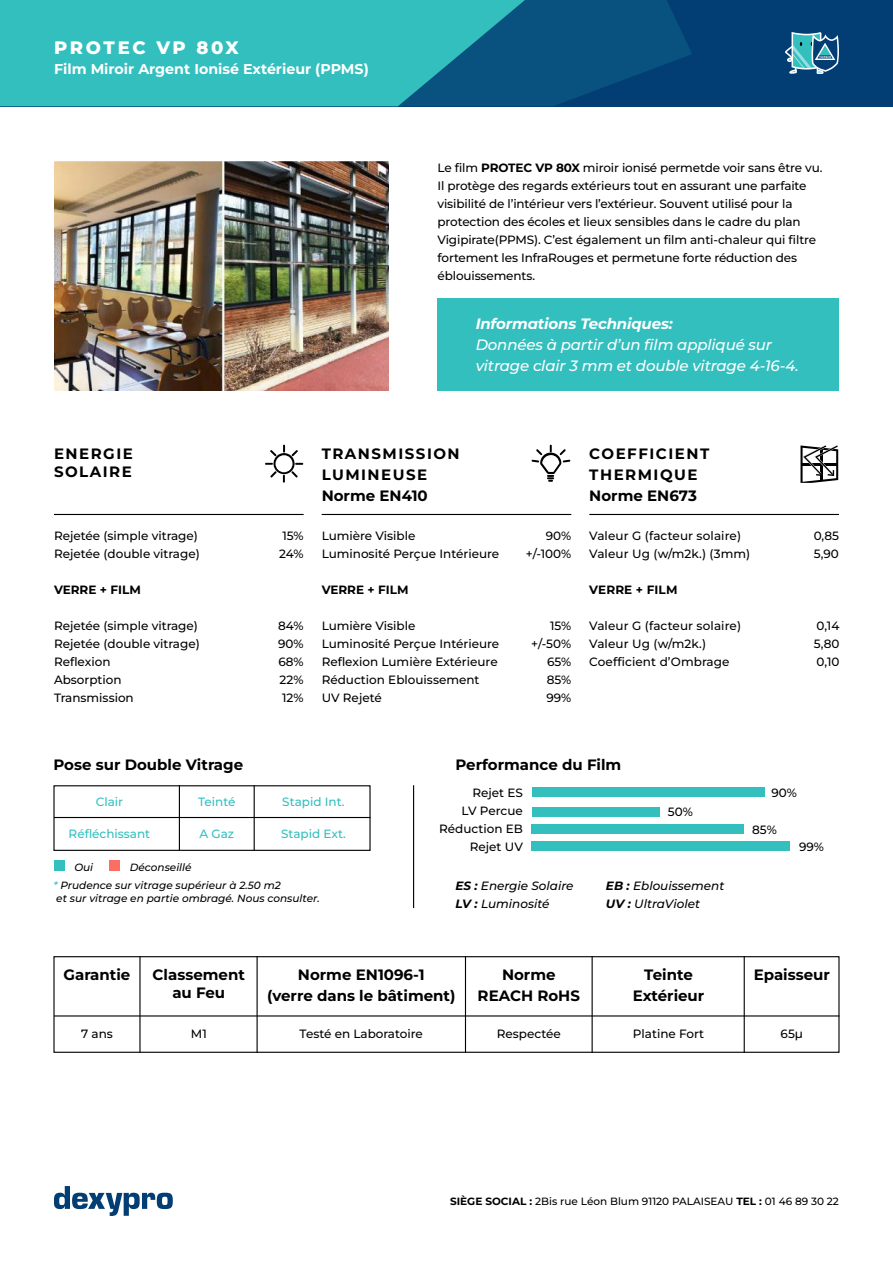
<style>
.page{position:relative;width:893px;height:1263px;background:#fff}
.page>*{position:absolute;margin:0;border:0;box-sizing:border-box;transform-origin:0 0}
.t1{font:800 18px "Montserrat";letter-spacing:.145em;color:#fff}
.t2{font:700 15px/21px "Montserrat";color:#000;text-align:center}
.t3{font:700 15px/21px "Montserrat";letter-spacing:.1em;color:#000}
.t4{font:italic 500 15px/21px "Montserrat";letter-spacing:-.01em;color:#fff}
.t5{font:italic 700 15px "Montserrat";letter-spacing:-.01em;color:#fff}
.t6{font:700 14.25px "Montserrat";color:#fff}
.t7{font:500 12px/18px "Montserrat";letter-spacing:-.005em;color:#000}
.t8{font:italic 500 12px/18px "Montserrat";color:#000}
.t9{font:500 12px "Montserrat";color:#34bfbf}
.t10{font:700 12px "Montserrat";color:#000}
.t11{font:italic 500 10.5px/13.5px "Montserrat";color:#000}
.t12{font:500 10.5px "Montserrat";color:#000}
.s1{font-weight:700}
.s2{color:#34bfbf}
</style>
<div class="page">
<svg style="left:54px;top:1186px;width:119px;height:30px"></svg>
<div style="left:0;top:0;width:893px;height:106px;background:#023e73"></div>
<svg style="left:550px;top:0;width:142px;height:106px;fill:#09517e"></svg>
<svg style="left:0;top:0;width:550px;height:106px;background:#2dadb4"></svg>
<svg style="left:265px;top:445px;width:38px;height:38px"></svg>
<svg style="left:532px;top:445px;width:38px;height:37px"></svg>
<svg style="left:800px;top:445px;width:38px;height:38px"></svg>
<svg style="left:785px;top:32px;width:54px;height:42px"></svg>
<img style="left:54px;top:161px;width:335px;height:229px">
<div style="left:437px;top:298px;width:402px;height:92px;background:#34bfbf"></div>
<hr style="left:54px;top:514px;width:250px;height:1px;background:#000">
<hr style="left:322px;top:514px;width:249px;height:1px;background:#000">
<hr style="left:589px;top:514px;width:250px;height:1px;background:#000">
<div style="left:53px;top:956px;width:786px;height:97px;border:1px solid #000"></div>
<div style="left:53px;top:785px;width:318px;height:66px;border:1px solid #000"></div>
<hr style="left:139px;top:956px;width:2px;height:97px;background:#000">
<hr style="left:257px;top:956px;width:1px;height:97px;background:#000">
<hr style="left:465px;top:956px;width:1px;height:97px;background:#000">
<hr style="left:413px;top:785px;width:1px;height:123px;background:#000">
<hr style="left:179px;top:785px;width:1px;height:66px;background:#000">
<hr style="left:254px;top:785px;width:1px;height:66px;background:#000">
<hr style="left:592px;top:956px;width:1px;height:97px;background:#000">
<hr style="left:744px;top:956px;width:1px;height:97px;background:#000">
<hr style="left:54px;top:1015px;width:785px;height:1px;background:#000">
<hr style="left:54px;top:817px;width:317px;height:1px;background:#000">
<div style="left:532px;top:788px;width:232px;height:9px;background:#34bfbf"></div>
<div style="left:532px;top:807px;width:128px;height:9px;background:#34bfbf"></div>
<div style="left:531px;top:825px;width:213px;height:9px;background:#34bfbf"></div>
<div style="left:532px;top:842px;width:258px;height:9px;background:#34bfbf"></div>
<div style="left:54px;top:861px;width:10px;height:10px;background:#34bfbf"></div>
<div style="left:110px;top:861px;width:10px;height:10px;background:#fb6e64"></div>
<h1 class="t1" style="left:54px;top:36px;width:186px">PROTEC VP 80X</h1>
<p class="t6" style="left:54px;top:60px;width:316px">Film Miroir Argent Ionisé Extérieur (PPMS)</p>
<p class="t7" style="left:437px;top:158px;width:387px">Le film <span class="s1">PROTEC VP 80X</span> miroir ionisé permetde voir sans être vu.<br>Il protège des regards extérieurs tout en assurant une parfaite visibilité de l’intérieur vers l’extérieur. Souvent utilisé pour la protection des écoles et lieux sensibles dans le cadre du plan Vigipirate(PPMS). C’est également un film anti-chaleur qui filtre fortement les InfraRouges et permetune forte réduction des éblouissements.</p>
<p class="t5" style="left:476px;top:314px;width:199px">Informations Techniques:</p>
<p class="t4" style="left:476px;top:334px;width:325px">Données à partir d’un film appliqué sur vitrage clair 3 mm et double vitrage 4-16-4.</p>
<p class="t3" style="left:54px;top:444px;width:80px;line-height:18px">ENERGIE<br>SOLAIRE</p>
<p class="t7" style="left:54px;top:526px;width:147px">Rejetée (simple vitrage)<br>Rejetée (double vitrage)</p>
<p class="t10" style="left:54px;top:581px;width:88px">VERRE + FILM</p>
<p class="t7" style="left:54px;top:616px;width:147px">Rejetée (simple vitrage)<br>Rejetée (double vitrage)<br>Reflexion<br>Absorption<br>Transmission</p>
<p class="t3" style="left:322px;top:443px;width:140px">TRANSMISSION<br>LUMINEUSE<br>Norme EN410</p>
<p class="t3" style="left:589px;top:443px;width:121px">COEFFICIENT<br>THERMIQUE<br>Norme EN673</p>
<p class="t7" style="left:322px;top:526px;width:179px">Lumière Visible<br>Luminosité Perçue Intérieure</p>
<p class="t10" style="left:322px;top:581px;width:88px">VERRE + FILM</p>
<p class="t7" style="left:322px;top:616px;width:179px">Lumière Visible<br>Luminosité Perçue Intérieure<br>Reflexion Lumière Extérieure<br>Réduction Eblouissement<br>UV Rejeté</p>
<p class="t7" style="left:589px;top:526px;width:163px">Valeur G (facteur solaire)<br>Valeur Ug (w/m2k.) (3mm)</p>
<p class="t10" style="left:589px;top:581px;width:90px">VERRE + FILM</p>
<p class="t7" style="left:589px;top:616px;width:153px">Valeur G (facteur solaire)<br>Valeur Ug (w/m2k.)<br>Coefficient d’Ombrage</p>
<p class="t7" style="left:279px;top:526px;width:26px">15%<br>24%</p>
<p class="t7" style="left:526px;top:526px;width:47px;text-align:right">90% +/-100%</p>
<p class="t7" style="left:814px;top:526px;width:27px">0,85<br>5,90</p>
<p class="t7" style="left:278px;top:616px;width:27px;text-align:center">84%<br>90%<br>68%<br>22%<br>12%</p>
<p class="t7" style="left:531px;top:616px;width:41px;text-align:right">15% +/-50%<br>65%<br>85%<br>99%</p>
<p class="t7" style="left:814px;top:616px;width:27px;text-align:justify">0,14<br>5,80<br>0,10</p>
<p class="t2" style="left:53px;top:754px;width:191px">Pose sur Double Vitrage</p>
<p class="t2" style="left:455px;top:754px;width:167px">Performance du Film</p>
<p class="t9" style="left:96px;top:793px;width:29px">Clair</p>
<p class="t9" style="left:69px;top:826px;width:83px">Réfléchissant</p>
<p class="t9" style="left:198px;top:793px;width:39px">Teinté</p>
<p class="t9" style="left:199px;top:826px;width:36px">A Gaz</p>
<p class="t11" style="left:74px;top:860px;width:20px">Oui</p>
<p class="t11" style="left:130px;top:860px;width:63px">Déconseillé</p>
<p class="t9" style="left:282px;top:793px;width:64px">Stapid Int.</p>
<p class="t9" style="left:281px;top:826px;width:66px">Stapid Ext.</p>
<p class="t11" style="left:53px;top:878px;width:268px"><span class="s2">*</span> Prudence sur vitrage supérieur à 2.50 m2<br>et sur vitrage en partie ombragé. Nous consulter.</p>
<p class="t7" style="left:439px;top:783px;width:85px;text-align:right">Rejet ES<br>LV Percue<br>Réduction EB<br>Rejet UV</p>
<p class="t7" style="left:771px;top:783px;width:27px">90%</p>
<p class="t7" style="left:668px;top:803px;width:27px">50%</p>
<p class="t7" style="left:752px;top:820px;width:26px">85%</p>
<p class="t7" style="left:799px;top:837px;width:26px">99%</p>
<p class="t8" style="left:455px;top:876px;width:120px"><span class="s1">ES :</span> Energie Solaire<br><span class="s1">LV :</span> Luminosité</p>
<p class="t8" style="left:606px;top:876px;width:120px"><span class="s1">EB :</span> Eblouissement<br><span class="s1">UV :</span> UltraViolet</p>
<p class="t2" style="left:64px;top:964px;width:68px">Garantie</p>
<p class="t7" style="left:81px;top:1025px;width:33px">7 ans</p>
<p class="t2" style="left:153px;top:965px;width:94px;line-height:18px">Classement au Feu</p>
<p class="t2" style="left:267px;top:964px;width:190px">Norme EN1096-1<br>(verre dans le bâtiment)</p>
<p class="t2" style="left:478px;top:964px;width:104px">Norme<br>REACH RoHS</p>
<p class="t2" style="left:633px;top:964px;width:73px">Teinte<br>Extérieur</p>
<p class="t2" style="left:754px;top:964px;width:78px">Epaisseur</p>
<p class="t7" style="left:191px;top:1025px;width:17px">M1</p>
<p class="t7" style="left:300px;top:1025px;width:125px">Testé en Laboratoire</p>
<p class="t7" style="left:497px;top:1025px;width:65px">Respectée</p>
<p class="t7" style="left:633px;top:1025px;width:73px">Platine Fort</p>
<p class="t7" style="left:781px;top:1025px;width:24px">65µ</p>
<p class="t12" style="left:450px;top:1194px;width:390px"><span class="s1">SIÈGE SOCIAL :</span> 2Bis rue Léon Blum 91120 PALAISEAU <span class="s1">TEL :</span> 01 46 89 30 22</p>
</div>
